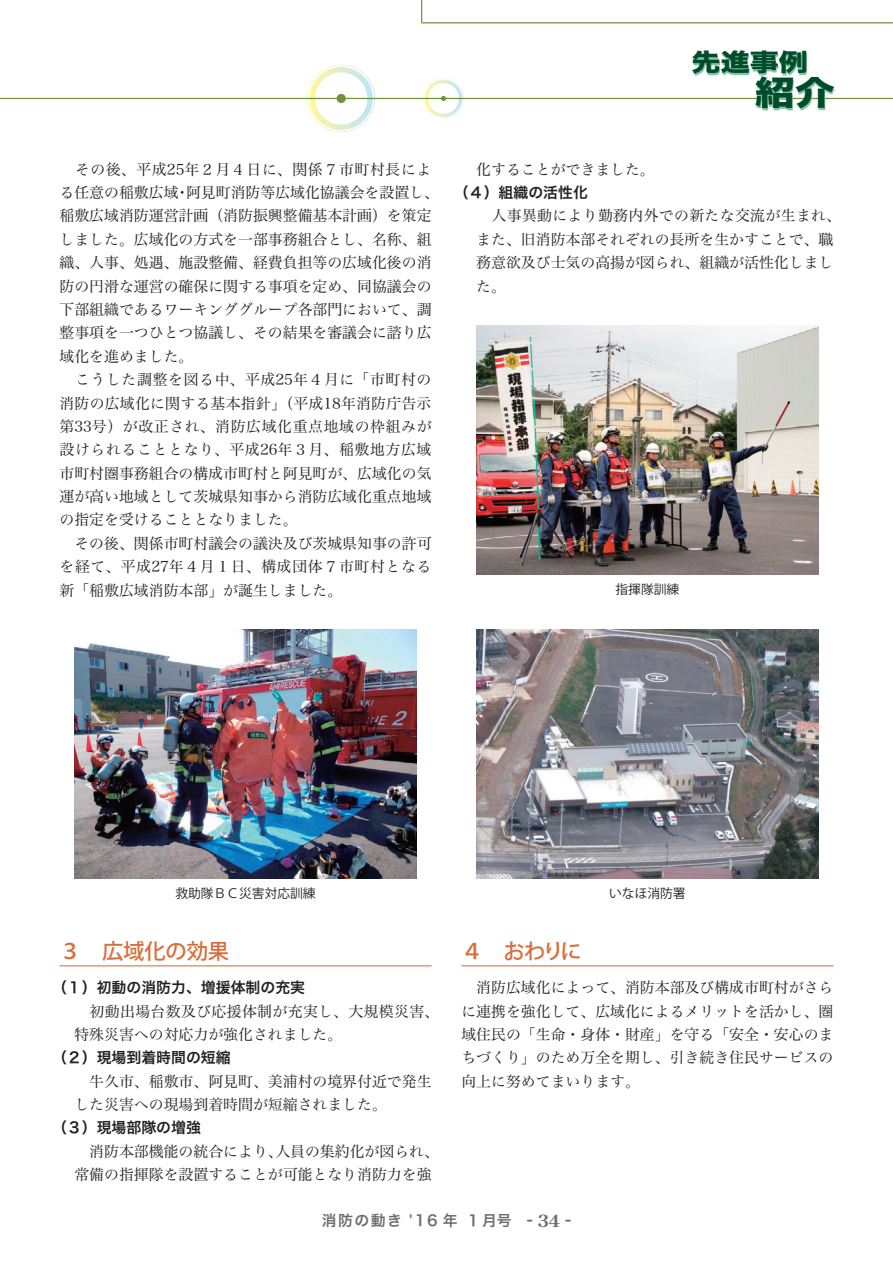
<style>
.page{position:relative;width:893px;height:1263px;background:#fff}
.page>*{position:absolute;margin:0;border:0;box-sizing:border-box;transform-origin:0 0}
.t1{font:33.3px "Hira Kaku Std N W8";color:#004c2a;scale:1.21 1}
.t2{font:24.15px "Hira Kaku Std N W8";color:#004c2a;scale:1.21 1}
.t3{font:500 21.3px "Koz Go Pro";letter-spacing:-.01em;color:#d96d3c}
.t4{font:14.85px/23.4px "Hira Min Pro N W3";color:#231f20}
.t5{font:14.85px "Hira Kaku Pro N W6";color:#231f20}
.t6{font:14.85px/23.4px "Hira Min Pro N W3";letter-spacing:.025em;color:#231f20}
.t7{font:14.85px "Hira Kaku Pro W6";letter-spacing:.1em;color:#6c6d70}
.t8{font:12.75px "Koz Go Pro";color:#231f20}
.s1{font-family:"Century Old Style Std";font-weight:700;font-size:16.95px}
</style>
<div class="page">
<img style="left:74px;top:629px;width:343px;height:249px">
<img style="left:476px;top:325px;width:343px;height:249px">
<img style="left:476px;top:629px;width:343px;height:249px">
<hr style="left:60px;top:965px;width:372px;height:1px;background:#d96d3c">
<hr style="left:461px;top:965px;width:372px;height:1px;background:#d96d3c">
<svg style="left:307px;top:65px;width:68px;height:67px"></svg>
<hr style="left:422px;top:22px;width:471px;height:1px;background:#71923b">
<div style="left:337px;top:94px;width:9px;height:9px;background:#71923b;border-radius:50%"></div>
<svg style="left:423px;top:79px;width:41px;height:39px"></svg>
<hr style="left:0;top:98px;width:893px;height:1px;background:#71923b">
<svg style="left:421px;top:0;width:1px;height:23px"></svg>
<svg style="left:693px;top:53px;width:142px;height:58px"></svg>
<p class="t4" style="left:60px;top:156px;width:381px">　その後、平成25年２月４日に、関係７市町村長による任意の稲敷広域・阿見町消防等広域化協議会を設置し、稲敷広域消防運営計画（消防振興整備基本計画）を策定しました。広域化の方式を一部事務組合とし、名称、組織、人事、処遇、施設整備、経費負担等の広域化後の消防の円滑な運営の確保に関する事項を定め、同協議会の下部組織であるワーキンググループ各部門において、調整事項を一つひとつ協議し、その結果を審議会に諮り広域化を進めました。<br>　こうした調整を図る中、平成25年４月に「市町村の消防の広域化に関する基本指針」（平成18年消防庁告示第33号）が改正され、消防広域化重点地域の枠組みが設けられることとなり、平成26年３月、稲敷地方広域市町村圏事務組合の構成市町村と阿見町が、広域化の気運が高い地域として茨城県知事から消防広域化重点地域の指定を受けることとなりました。<br>　その後、関係市町村議会の議決及び茨城県知事の許可を経て、平成27年４月１日、構成団体７市町村となる新「稲敷広域消防本部」が誕生しました。</p>
<h2 class="t2" style="left:692px;top:49px;width:98px">先進事例</h2>
<h1 class="t1" style="left:755px;top:74px;width:68px">紹介</h1>
<p class="t4" style="left:476px;top:156px;width:180px">化することができました。</p>
<p class="t5" style="left:454px;top:179px;width:135px">（４）組織の活性化</p>
<p class="t4" style="left:476px;top:203px;width:366px">　人事異動により勤務内外での新たな交流が生まれ、また、旧消防本部それぞれの長所を生かすことで、職務意欲及び士気の高揚が図られ、組織が活性化しました。</p>
<p class="t8" style="left:615px;top:581px;width:65px">指揮隊訓練</p>
<p class="t8" style="left:175px;top:885px;width:142px">救助隊ＢＣ災害対応訓練</p>
<p class="t8" style="left:609px;top:885px;width:78px">いなほ消防署</p>
<h3 class="t3" style="left:60px;top:937px;width:171px">３　広域化の効果</h3>
<h3 class="t3" style="left:461px;top:937px;width:122px">４　おわりに</h3>
<p class="t5" style="left:52px;top:974px;width:254px">（１）初動の消防力、増援体制の充実</p>
<p class="t6" style="left:74px;top:998px;width:366px">　初動出場台数及び応援体制が充実し、大規模災害、特殊災害への対応力が強化されました。</p>
<p class="t5" style="left:52px;top:1044px;width:180px">（２）現場到着時間の短縮</p>
<p class="t4" style="left:74px;top:1068px;width:359px">　牛久市、稲敷市、阿見町、美浦村の境界付近で発生した災害への現場到着時間が短縮されました。</p>
<p class="t5" style="left:52px;top:1114px;width:150px">（３）現場部隊の増強</p>
<p class="t4" style="left:74px;top:1138px;width:366px">　消防本部機能の統合により、人員の集約化が図られ、常備の指揮隊を設置することが可能となり消防力を強</p>
<p class="t4" style="left:461px;top:975px;width:374px;text-align:justify">　消防広域化によって、消防本部及び構成市町村がさらに連携を強化して、広域化によるメリットを活かし、圏域住民の「生命・身体・財産」を守る「安全・安心のまちづくり」のため万全を期し、引き続き住民サービスの向上に努めてまいります。</p>
<p class="t7" style="left:322px;top:1207px;width:251px">消防の動き '16 年 １月号 - <span class="s1">34</span> -</p>
</div>
